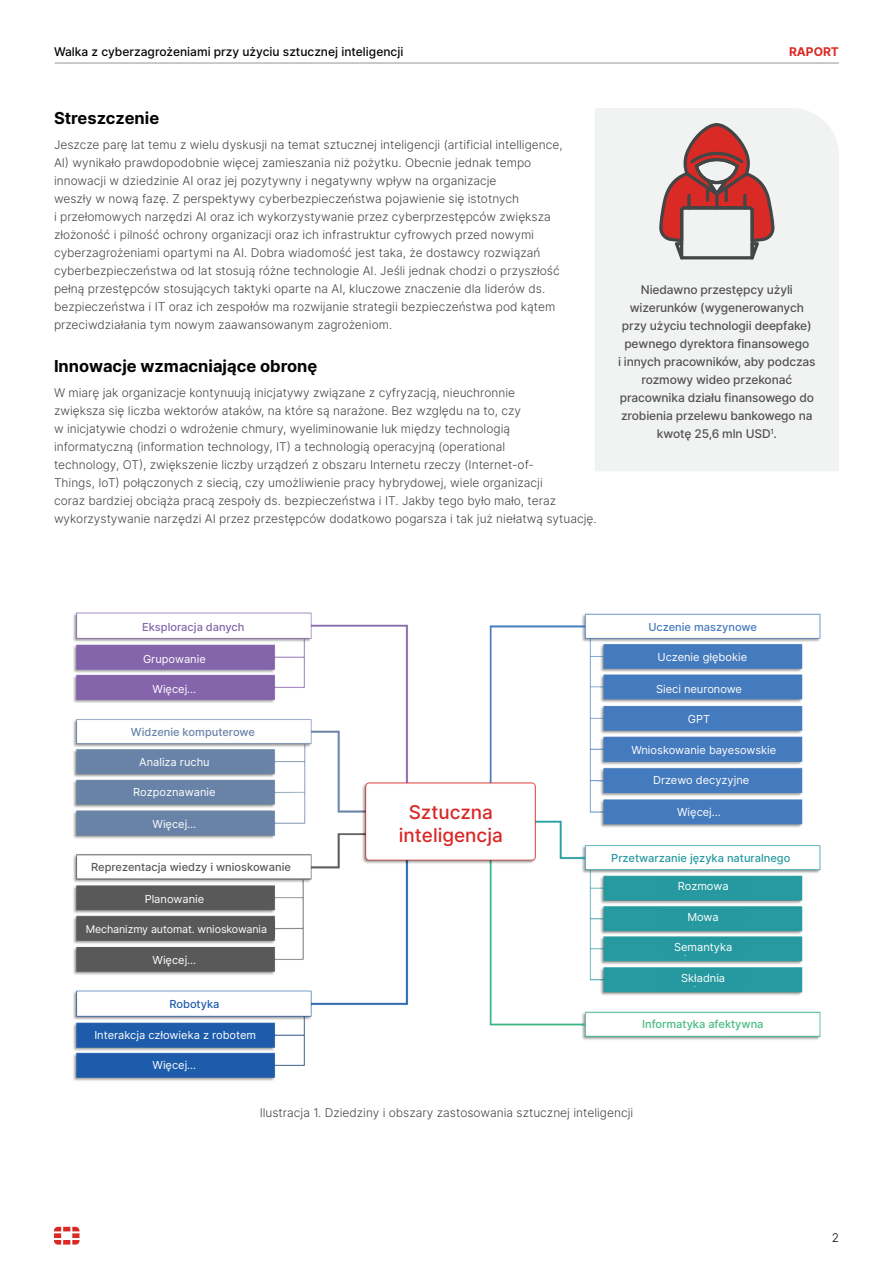
<style>
.page{position:relative;width:893px;height:1263px;background:#fff}
.page>*{position:absolute;margin:0;border:0;box-sizing:border-box;transform-origin:0 0}
.t1{font:500 18.9px/22.8px "Inter";color:#da2626;text-align:center}
.t2{font:700 16.5px "Inter";color:#040503}
.t3{font:300 12px/18px "Inter";color:#454646}
.t4{font:500 12px/18px "Inter";letter-spacing:-.01em;color:#535151;text-align:center}
.t5{font:500 12px "Inter";color:#040503}
.t6{font:700 12px "Inter";color:#da2a26}
.t7{font:300 12px "Inter";color:#040503}
.t8{font:11.1px "Inter";color:#fff}
.t9{font:500 11.1px "Inter";color:#595959}
.t10{font:500 11.1px "Inter";color:#25999f}
.t11{font:500 11.1px "Inter";color:#47bb83}
.t12{font:500 11.1px "Inter";color:#6883a7}
.t13{font:500 11.1px "Inter";color:#8464ab}
.t14{font:500 11.1px "Inter";color:#447abe}
.t15{font:500 11.1px "Inter";color:#1c5cab}
.t16{font:10.65px "Inter";letter-spacing:-.01em;color:#fff}
</style>
<div class="page">
<div style="left:595px;top:108px;width:244px;height:363px;background:#f1f3f3"></div>
<svg style="left:659px;top:123px;width:116px;height:136px"></svg>
<img style="left:73px;top:612px;width:748px;height:469px">
<div style="left:131px;top:681px;width:87px;height:16px;background:#8464ab"></div>
<div style="left:133px;top:619px;width:121px;height:15px;background:#fff"></div>
<div style="left:131px;top:651px;width:87px;height:15px;background:#8464ab"></div>
<div style="left:131px;top:816px;width:87px;height:15px;background:#6883a7"></div>
<div style="left:131px;top:754px;width:87px;height:16px;background:#6883a7"></div>
<div style="left:131px;top:784px;width:87px;height:16px;background:#6883a7"></div>
<div style="left:131px;top:952px;width:87px;height:16px;background:#595959"></div>
<div style="left:131px;top:891px;width:87px;height:15px;background:#595959"></div>
<div style="left:78px;top:921px;width:197px;height:15px;background:#595959"></div>
<div style="left:655px;top:711px;width:88px;height:16px;background:#447abe"></div>
<div style="left:655px;top:649px;width:95px;height:16px;background:#447abe"></div>
<div style="left:651px;top:681px;width:96px;height:15px;background:#447abe"></div>
<div style="left:655px;top:804px;width:88px;height:15px;background:#447abe"></div>
<div style="left:629px;top:742px;width:149px;height:16px;background:#447abe"></div>
<div style="left:649px;top:772px;width:104px;height:16px;background:#447abe"></div>
<div style="left:659px;top:878px;width:88px;height:16px;background:#25999f"></div>
<div style="left:659px;top:970px;width:88px;height:16px;background:#25999f"></div>
<div style="left:659px;top:909px;width:88px;height:15px;background:#25999f"></div>
<div style="left:659px;top:939px;width:88px;height:16px;background:#25999f"></div>
<div style="left:636px;top:1016px;width:134px;height:15px;background:#fff"></div>
<div style="left:610px;top:850px;width:182px;height:16px;background:#fff"></div>
<div style="left:645px;top:619px;width:115px;height:16px;background:#fff"></div>
<div style="left:125px;top:724px;width:135px;height:16px;background:#fff"></div>
<div style="left:83px;top:859px;width:216px;height:15px;background:#fff"></div>
<div style="left:137px;top:996px;width:115px;height:16px;background:#fff"></div>
<div style="left:131px;top:1057px;width:87px;height:16px;background:#1c5cab"></div>
<div style="left:90px;top:1027px;width:170px;height:16px;background:#1c5cab"></div>
<div style="left:395px;top:796px;width:112px;height:56px;background:#fff"></div>
<hr style="left:55px;top:63px;width:784px;height:1px;background:#969696">
<svg style="left:54px;top:1227px;width:25px;height:17px"></svg>
<p class="t5" style="left:54px;top:43px;width:351px">Walka z cyberzagrożeniami przy użyciu sztucznej inteligencji</p>
<p class="t6" style="left:789px;top:43px;width:51px">RAPORT</p>
<h2 class="t2" style="left:54px;top:106px;width:107px">Streszczenie</h2>
<p class="t3" style="left:54px;top:135px;width:510px">Jeszcze parę lat temu z wielu dyskusji na temat sztucznej inteligencji (artificial intelligence, AI) wynikało prawdopodobnie więcej zamieszania niż pożytku. Obecnie jednak tempo innowacji w dziedzinie AI oraz jej pozytywny i negatywny wpływ na organizacje<br>weszły w nową fazę. Z perspektywy cyberbezpieczeństwa pojawienie się istotnych<br>i przełomowych narzędzi AI oraz ich wykorzystywanie przez cyberprzestępców zwiększa złożoność i pilność ochrony organizacji oraz ich infrastruktur cyfrowych przed nowymi cyberzagrożeniami opartymi na AI. Dobra wiadomość jest taka, że dostawcy rozwiązań cyberbezpieczeństwa od lat stosują różne technologie AI. Jeśli jednak chodzi o przyszłość pełną przestępców stosujących taktyki oparte na AI, kluczowe znaczenie dla liderów ds. bezpieczeństwa i IT oraz ich zespołów ma rozwijanie strategii bezpieczeństwa pod kątem przeciwdziałania tym nowym zaawansowanym zagrożeniom.</p>
<h2 class="t2" style="left:54px;top:354px;width:265px">Innowacje wzmacniające obronę</h2>
<p class="t3" style="left:54px;top:383px;width:544px">W miarę jak organizacje kontynuują inicjatywy związane z cyfryzacją, nieuchronnie<br>zwiększa się liczba wektorów ataków, na które są narażone. Bez względu na to, czy<br>w inicjatywie chodzi o wdrożenie chmury, wyeliminowanie luk między technologią<br>informatyczną (information technology, IT) a technologią operacyjną (operational<br>technology, OT), zwiększenie liczby urządzeń z obszaru Internetu rzeczy (Internet-of-<br>Things, IoT) połączonych z siecią, czy umożliwienie pracy hybrydowej, wiele organizacji<br>coraz bardziej obciąża pracą zespoły ds. bezpieczeństwa i IT. Jakby tego było mało, teraz wykorzystywanie narzędzi AI przez przestępców dodatkowo pogarsza i tak już niełatwą sytuację.</p>
<p class="t4" style="left:618px;top:281px;width:199px">Niedawno przestępcy użyli wizerunków (wygenerowanych przy użyciu technologii deepfake) pewnego dyrektora finansowego<br>i innych pracowników, aby podczas rozmowy wideo przekonać pracownika działu finansowego do zrobienia przelewu bankowego na kwotę 25,6 mln USD<sup>1</sup>.</p>
<p class="t13" style="left:142px;top:619px;width:104px">Eksploracja danych</p>
<p class="t8" style="left:143px;top:650px;width:64px">Grupowanie</p>
<p class="t8" style="left:152px;top:681px;width:45px">Więcej…</p>
<p class="t12" style="left:131px;top:724px;width:126px">Widzenie komputerowe</p>
<p class="t8" style="left:139px;top:754px;width:72px">Analiza ruchu</p>
<p class="t8" style="left:133px;top:784px;width:84px">Rozpoznawanie</p>
<p class="t8" style="left:152px;top:815px;width:45px">Więcej…</p>
<p class="t9" style="left:91px;top:858px;width:201px">Reprezentacja wiedzy i wnioskowanie</p>
<p class="t8" style="left:145px;top:890px;width:61px">Planowanie</p>
<p class="t16" style="left:86px;top:921px;width:183px">Mechanizmy automat. wnioskowania</p>
<p class="t8" style="left:152px;top:952px;width:45px">Więcej…</p>
<p class="t15" style="left:169px;top:996px;width:52px">Robotyka</p>
<p class="t8" style="left:94px;top:1027px;width:163px">Interakcja człowieka z robotem</p>
<p class="t8" style="left:152px;top:1057px;width:45px">Więcej…</p>
<h1 class="t1" style="left:399px;top:800px;width:106px">Sztuczna inteligencja</h1>
<p class="t14" style="left:648px;top:619px;width:110px">Uczenie maszynowe</p>
<p class="t8" style="left:657px;top:649px;width:91px">Uczenie głębokie</p>
<p class="t8" style="left:656px;top:681px;width:88px">Sieci neuronowe</p>
<p class="t8" style="left:688px;top:711px;width:24px">GPT</p>
<p class="t8" style="left:631px;top:742px;width:147px">Wnioskowanie bayesowskie</p>
<p class="t8" style="left:653px;top:772px;width:98px">Drzewo decyzyjne</p>
<p class="t8" style="left:677px;top:803px;width:45px">Więcej…</p>
<p class="t10" style="left:611px;top:850px;width:181px">Przetwarzanie języka naturalnego</p>
<p class="t8" style="left:678px;top:878px;width:52px">Rozmowa</p>
<p class="t8" style="left:687px;top:909px;width:33px">Mowa</p>
<p class="t8" style="left:674px;top:939px;width:60px">Semantyka</p>
<p class="t8" style="left:681px;top:970px;width:46px">Składnia</p>
<p class="t11" style="left:642px;top:1016px;width:123px">Informatyka afektywna</p>
<p class="t3" style="left:260px;top:1103px;width:375px">Ilustracja 1. Dziedziny i obszary zastosowania sztucznej inteligencji</p>
<p class="t7" style="left:832px;top:1229px;width:9px">2</p>
</div>
